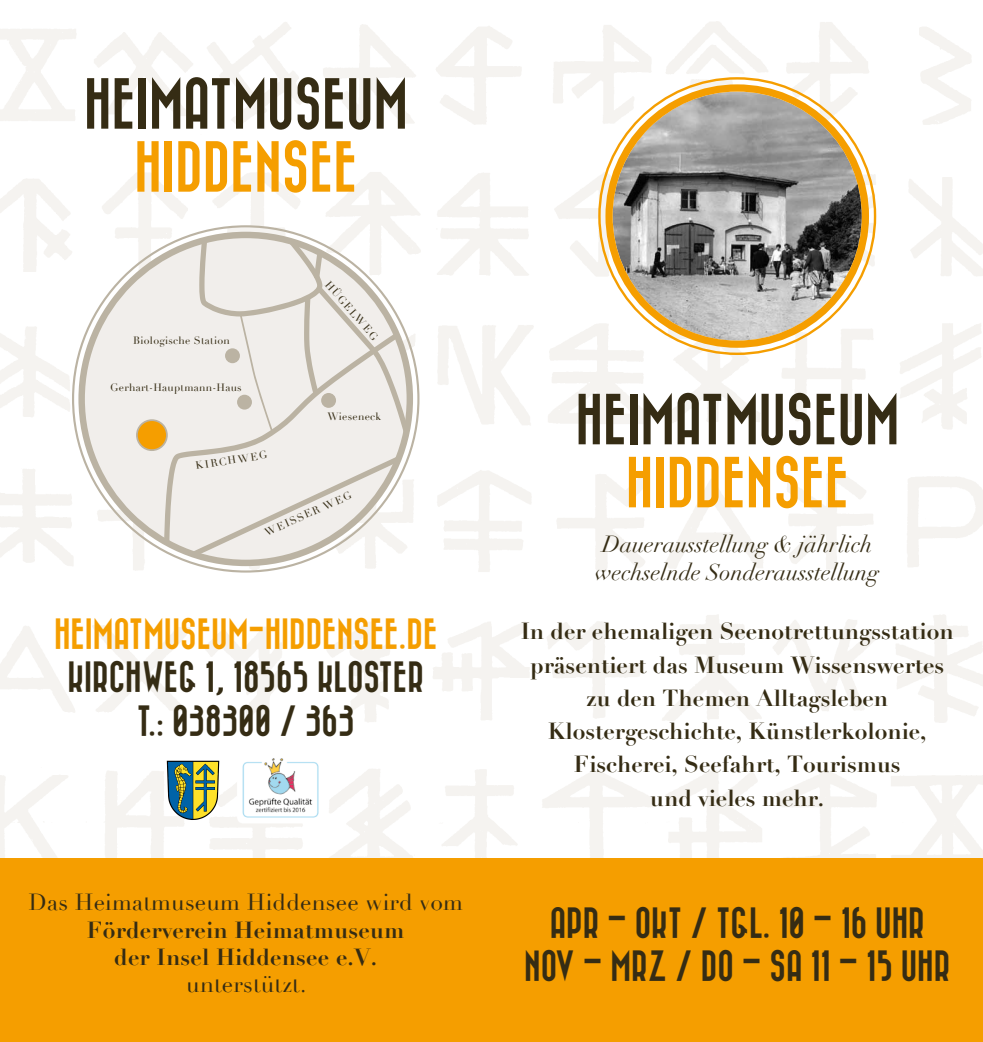
<style>
.page{position:relative;width:983px;height:1042px;background:#fff}
.page>*{position:absolute;margin:0;border:0;box-sizing:border-box;transform-origin:0 0}
.t1{font:52.5px "Bazar";color:#352c14}
.t2{font:52.5px "Bazar";color:#f59e00}
.t3{font:31.5px/43.8px "Bazar";color:#352c14;text-align:center}
.t4{font:31.5px "Bazar";color:#f59e00}
.t5{font:700 22.75px/33.2px "Didot";color:#352c14;text-align:center}
.t6{font:italic 22.75px/27.3px "Didot";color:#352c14;text-align:center}
.t7{font:22.75px "Didot";letter-spacing:.01em;color:#352c14}
.t8{font:10.5px "Didot";letter-spacing:.025em;color:#352c14}
</style>
<div class="page">
<div style="left:0;top:858px;width:982px;height:184px;background:#f59e00"></div>
<svg style="left:598px;top:77px;width:278px;height:278px"></svg>
<svg style="left:605px;top:84px;width:263px;height:264px"></svg>
<svg style="left:237px;top:758px;width:82px;height:65px"></svg>
<svg style="left:167px;top:761px;width:52px;height:59px"></svg>
<svg style="left:72px;top:225px;width:347px;height:347px"></svg>
<svg style="left:78px;top:232px;width:335px;height:334px;fill:#f1eeeb"></svg>
<svg style="left:164px;top:334px;width:232px;height:207px;fill:#f1eeeb"></svg>
<svg style="left:193px;top:456px;width:206px;height:100px"></svg>
<svg style="left:136px;top:419px;width:32px;height:32px"></svg>
<svg style="left:199px;top:240px;width:210px;height:193px"></svg>
<h1 class="t1" style="left:84px;top:77px;width:325px">HEIMATMUSEUM</h1>
<h1 class="t2" style="left:134px;top:140px;width:224px">HIDDENSEE</h1>
<p class="t8" style="left:133px;top:334px;width:98px">Biologische Station</p>
<p class="t8" style="left:110px;top:381px;width:133px">Gerhart-Hauptmann-Haus</p>
<p class="t8" style="left:195px;top:459px;width:74px;rotate:-9deg">KIRCHWEG</p>
<p class="t8" style="left:332px;top:278px;width:76px;rotate:49deg">HÜGELWEG</p>
<p class="t8" style="left:327px;top:410px;width:55px">Wieseneck</p>
<p class="t8" style="left:263px;top:527px;width:95px;rotate:-24deg">WEISSER WEG</p>
<h2 class="t4" style="left:54px;top:617px;width:385px">HEIMATMUSEUM-HIDDENSEE.DE</h2>
<h2 class="t3" style="left:68px;top:656px;width:357px">KIRCHWEG 1, 18565 KLOSTER<br>T.: 038300 / 363</h2>
<p class="t7" style="left:28px;top:889px;width:436px">Das Heimatmuseum Hiddensee wird vom</p>
<p class="t5" style="left:87px;top:916px;width:319px;line-height:27.3px">Förderverein Heimatmuseum der Insel Hiddensee e.V.</p>
<p class="t7" style="left:186px;top:971px;width:122px">unterstützt.</p>
<h1 class="t1" style="left:575px;top:392px;width:325px">HEIMATMUSEUM</h1>
<h1 class="t2" style="left:625px;top:455px;width:224px">HIDDENSEE</h1>
<p class="t6" style="left:595px;top:531px;width:285px">Dauerausstellung &amp; jährlich wechselnde Sonderausstellung</p>
<p class="t5" style="left:520px;top:615px;width:434px">In der ehemaligen Seenotrettungsstation präsentiert das Museum Wissenswertes zu den Themen Alltagsleben Klostergeschichte, Künstlerkolonie, Fischerei, Seefahrt, Tourismus<br>und vieles mehr.</p>
<h2 class="t3" style="left:524px;top:901px;width:427px">APR – OKT / TGL. 10 – 16 UHR<br>NOV – MRZ / DO – SA 11 – 15 UHR</h2>
</div>
